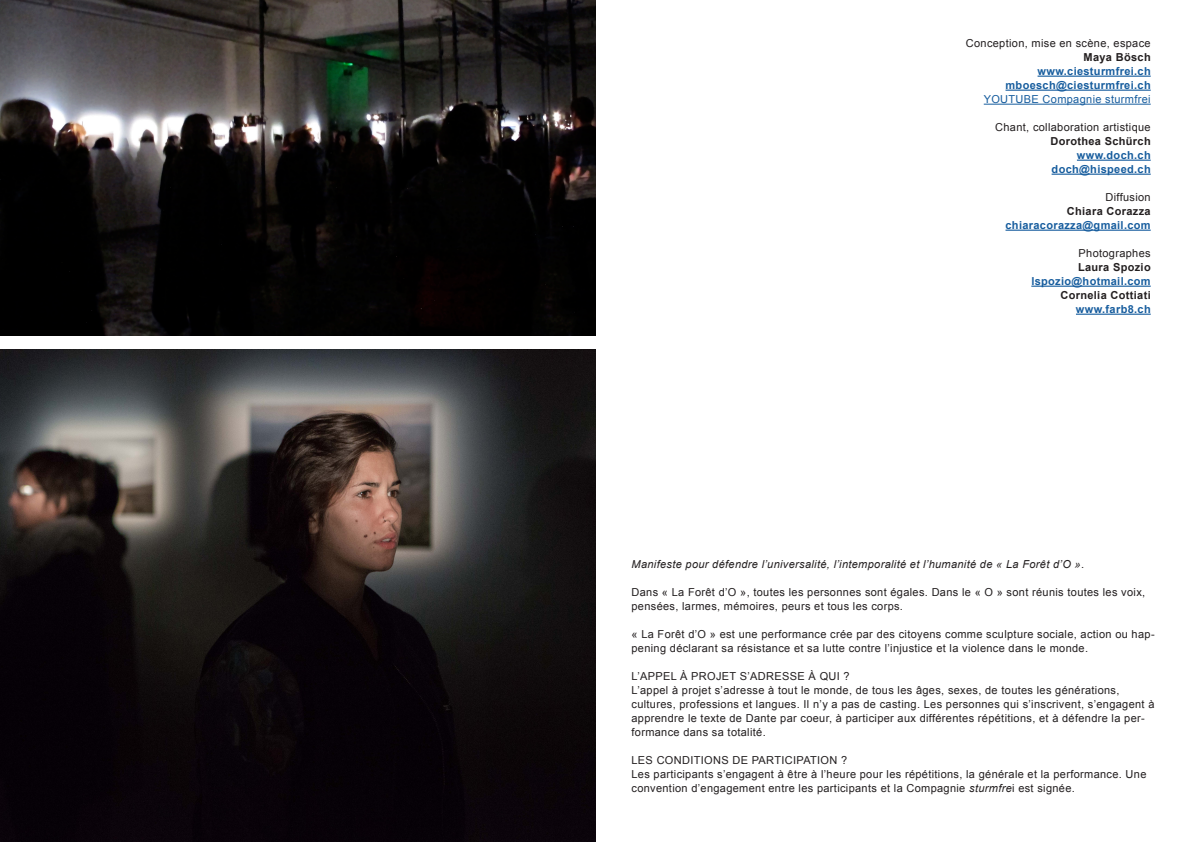
<style>
.page{position:relative;width:1191px;height:842px;background:#fff}
.page>*{position:absolute;margin:0;border:0;box-sizing:border-box;transform-origin:0 0}
.t1{font:11px/14px "Arial";letter-spacing:.03em;color:#231f20}
.t2{font:700 11px/14px "Arial";letter-spacing:.03em;color:#175d9e;text-align:right}
.t3{font:italic 11px "Arial";letter-spacing:.03em;color:#231f20}
.t4{font:700 11px "Arial";letter-spacing:.03em;color:#231f20}
.t5{font:11px "Arial";letter-spacing:.03em;color:#175d9e}
.s1{color:#231f20}
.s2{font-style:normal}
.s3{font-style:italic}
</style>
<div class="page">
<img style="left:0;top:350px;width:595px;height:492px">
<img style="left:0;top:0;width:595px;height:335px">
<hr style="left:1037px;top:76px;width:113px;height:1px;background:#175d9e">
<hr style="left:1005px;top:90px;width:145px;height:1px;background:#175d9e">
<hr style="left:983px;top:104px;width:167px;height:1px;background:#175d9e">
<hr style="left:1077px;top:160px;width:73px;height:1px;background:#175d9e">
<hr style="left:1051px;top:174px;width:99px;height:1px;background:#175d9e">
<hr style="left:1005px;top:230px;width:145px;height:1px;background:#175d9e">
<hr style="left:1031px;top:286px;width:119px;height:1px;background:#175d9e">
<hr style="left:1076px;top:314px;width:74px;height:1px;background:#175d9e">
<p class="t1" style="left:965px;top:36px;width:186px">Conception, mise en scène, espace</p>
<p class="t2" style="left:1037px;top:50px;width:115px"><span class="s1">Maya Bösch </span>www.ciesturmfrei.ch</p>
<p class="t2" style="left:1005px;top:78px;width:147px">mboesch@ciesturmfrei.ch</p>
<p class="t5" style="left:983px;top:92px;width:168px">YOUTUBE Compagnie sturmfrei</p>
<p class="t1" style="left:995px;top:120px;width:157px">Chant, collaboration artistique</p>
<p class="t4" style="left:1050px;top:134px;width:102px">Dorothea Schürch</p>
<p class="t2" style="left:1077px;top:148px;width:75px">www.doch.ch</p>
<p class="t2" style="left:1051px;top:162px;width:101px">doch@hispeed.ch</p>
<p class="t1" style="left:1105px;top:190px;width:47px">Diffusion</p>
<p class="t4" style="left:1067px;top:204px;width:85px">Chiara Corazza</p>
<p class="t2" style="left:1005px;top:218px;width:147px">chiaracorazza@gmail.com</p>
<p class="t1" style="left:1078px;top:246px;width:74px">Photographes</p>
<p class="t4" style="left:1078px;top:260px;width:74px">Laura Spozio</p>
<p class="t2" style="left:1031px;top:274px;width:121px">lspozio@hotmail.com</p>
<p class="t4" style="left:1060px;top:288px;width:92px">Cornelia Cottiati</p>
<p class="t2" style="left:1076px;top:302px;width:76px">www.farb8.ch</p>
<p class="t3" style="left:631px;top:557px;width:454px">Manifeste pour défendre l’universalité, l’intemporalité et l’humanité de « La Forêt d’O »<span class="s2">.</span></p>
<p class="t1" style="left:631px;top:585px;width:515px">Dans « La Forêt d’O », toutes les personnes sont égales. Dans le « O » sont réunis toutes les voix, pensées, larmes, mémoires, peurs et tous les corps.</p>
<p class="t1" style="left:631px;top:627px;width:524px">« La Forêt d’O » est une performance crée par des citoyens comme sculpture sociale, action ou hap&shy;pening déclarant sa résistance et sa lutte contre l’injustice et la violence dans le monde.</p>
<p class="t1" style="left:631px;top:669px;width:220px">L’APPEL À PROJET S’ADRESSE À QUI ?</p>
<p class="t1" style="left:631px;top:683px;width:524px">L’appel à projet s’adresse à tout le monde, de tous les âges, sexes, de toutes les générations, cultures, professions et langues. Il n’y a pas de casting. Les personnes qui s’inscrivent, s’engagent à apprendre le texte de Dante par coeur, à participer aux différentes répétitions, et à défendre la per&shy;formance dans sa totalité.</p>
<p class="t1" style="left:631px;top:753px;width:217px">LES CONDITIONS DE PARTICIPATION ?</p>
<p class="t1" style="left:631px;top:767px;width:516px">Les participants s’engagent à être à l’heure pour les répétitions, la générale et la performance. Une convention d’engagement entre les participants et la Compagnie <span class="s3">sturmfre</span>i est signée.</p>
</div>
